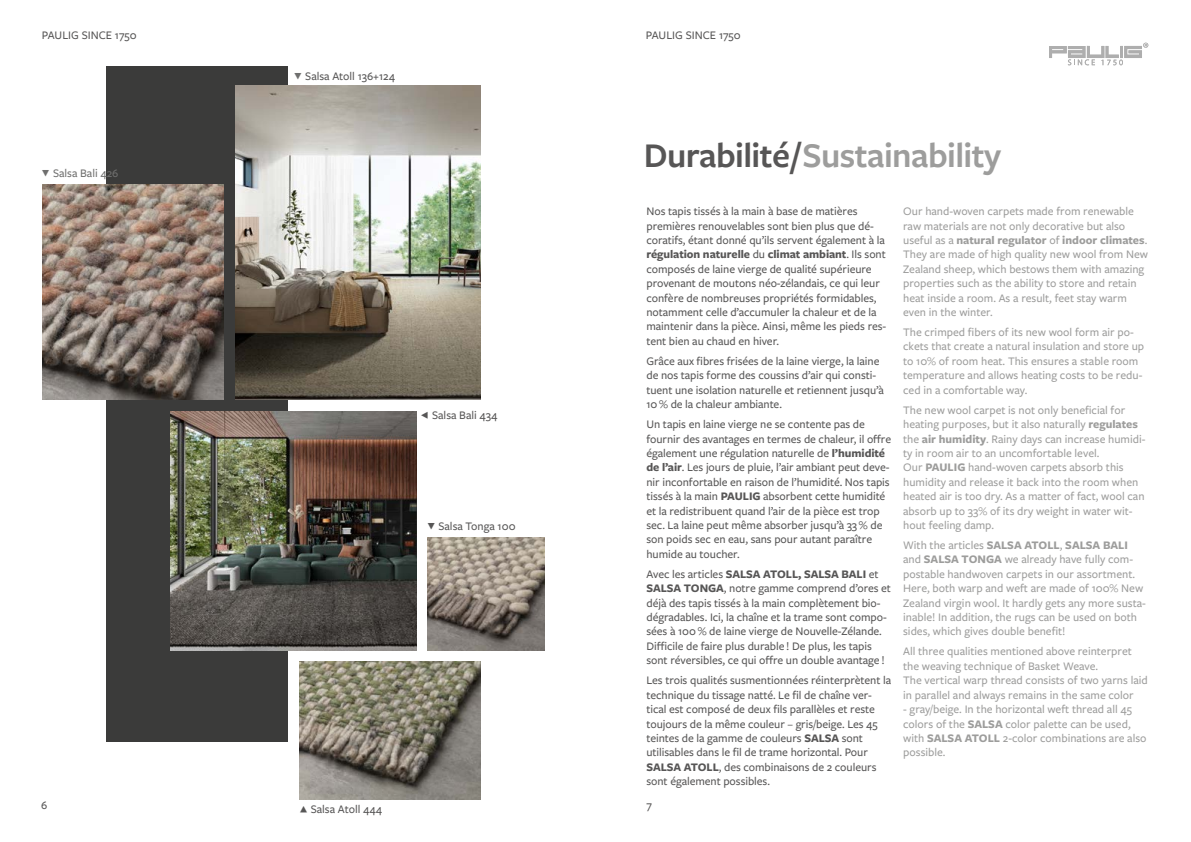
<style>
.page{position:relative;width:1191px;height:842px;background:#fff}
.page>*{position:absolute;margin:0;border:0;box-sizing:border-box;transform-origin:0 0}
.t1{font:600 36px "Freight Sans Pro";letter-spacing:-.015em;color:#9d9d9c}
.t2{font:500 12px/14.4px "Freight Sans Pro";letter-spacing:-.005em;color:#575656}
.t3{font:500 12px/14.4px "Freight Sans Pro";color:#9d9d9c}
.t4{font:500 12px "Freight Sans Pro";color:#6f6f6e}
.s1{color:#6f6f6e}
.s2{color:#575656}
.s3{font-weight:700}
</style>
<div class="page">
<div style="left:107px;top:67px;width:181px;height:675px;background:#3b3b3a"></div>
<svg style="left:1049px;top:43px;width:99px;height:22px"></svg>
<img style="left:235px;top:85px;width:245px;height:315px">
<img style="left:43px;top:184px;width:181px;height:216px">
<img style="left:299px;top:662px;width:181px;height:137px">
<img style="left:171px;top:411px;width:245px;height:240px">
<img style="left:427px;top:537px;width:117px;height:114px">
<p class="t2" style="left:42px;top:28px;width:96px">PAULIG SINCE 1750</p>
<p class="t4" style="left:41px;top:165px;width:79px">G Salsa Bali 426</p>
<p class="t2" style="left:41px;top:798px;width:8px">6</p>
<p class="t2" style="left:293px;top:68px;width:103px"><span class="s1">G</span> Salsa Atoll 136+124</p>
<p class="t2" style="left:420px;top:408px;width:79px">H Salsa Bali 434</p>
<p class="t2" style="left:427px;top:519px;width:90px">G Salsa Tonga 100</p>
<p class="t2" style="left:299px;top:801px;width:85px">E Salsa Atoll 444</p>
<p class="t2" style="left:645px;top:28px;width:96px">PAULIG SINCE 1750</p>
<h1 class="t1" style="left:644px;top:130px;width:359px"><span class="s2">Durabilité /</span> Sustainability</h1>
<p class="t2" style="left:646px;top:204px;width:241px">Nos tapis tissés à la main à base de matières premières renouvelables sont bien plus que dé&shy;coratifs, étant donné qu’ils servent également à la <span class="s3">régulation naturelle</span> du <span class="s3">climat ambiant</span>. Ils sont composés de laine vierge de qualité supérieure provenant de moutons néo-zélandais, ce qui leur confère de nombreuses propriétés formidables, notamment celle d’accumuler la chaleur et de la maintenir dans la pièce. Ainsi, même les pieds res&shy;tent bien au chaud en hiver.</p>
<p class="t2" style="left:646px;top:353px;width:239px">Grâce aux fibres frisées de la laine vierge, la laine de nos tapis forme des coussins d’air qui consti&shy;tuent une isolation naturelle et retiennent jusqu’à 10 % de la chaleur ambiante.</p>
<p class="t2" style="left:646px;top:417px;width:246px">Un tapis en laine vierge ne se contente pas de fournir des avantages en termes de chaleur, il offre également une régulation naturelle de <span class="s3">l’humidité de l’air</span>. Les jours de pluie, l’air ambiant peut deve&shy;nir inconfortable en raison de l’humidité. Nos tapis tissés à la main <span class="s3">PAULIG</span> absorbent cette humidité et la redistribuent quand l’air de la pièce est trop sec. La laine peut même absorber jusqu’à 33 % de son poids sec en eau, sans pour autant paraître humide au toucher.</p>
<p class="t2" style="left:646px;top:566px;width:246px">Avec les articles <span class="s3">SALSA ATOLL, SALSA BALI</span> et <span class="s3">SALSA TONGA</span>, notre gamme comprend d’ores et déjà des tapis tissés à la main complètement bio&shy;dégradables. Ici, la chaîne et la trame sont compo&shy;sées à 100 % de laine vierge de Nouvelle-Zélande.<br>Difficile de faire plus durable ! De plus, les tapis sont réversibles, ce qui offre un double avantage !</p>
<p class="t2" style="left:646px;top:673px;width:246px">Les trois qualités susmentionnées réinterprètent la technique du tissage natté. Le fil de chaîne ver&shy;tical est composé de deux fils parallèles et reste toujours de la même couleur – gris/beige. Les 45 teintes de la gamme de couleurs <span class="s3">SALSA</span> sont utilisables dans le fil de trame horizontal. Pour <span class="s3">SALSA ATOLL</span>, des combinaisons de 2 couleurs sont également possibles.</p>
<p class="t3" style="left:903px;top:204px;width:246px">Our hand-woven carpets made from renewable raw materials are not only decorative but also useful as a <span class="s3">natural regulator</span> of <span class="s3">indoor climates</span>.<br>They are made of high quality new wool from New Zealand sheep, which bestows them with amazing properties such as the ability to store and retain heat inside a room. As a result, feet stay warm even in the winter.</p>
<p class="t3" style="left:903px;top:324px;width:242px">The crimped fibers of its new wool form air po&shy;ckets that create a natural insulation and store up to 10% of room heat. This ensures a stable room temperature and allows heating costs to be redu&shy;ced in a comfortable way.</p>
<p class="t3" style="left:903px;top:402px;width:244px">The new wool carpet is not only beneficial for heating purposes, but it also naturally <span class="s3">regulates </span>the <span class="s3">air humidity</span>. Rainy days can increase humidi&shy;ty in room air to an uncomfortable level.<br>Our <span class="s3">PAULIG</span> hand-woven carpets absorb this humidity and release it back into the room when heated air is too dry. As a matter of fact, wool can absorb up to 33% of its dry weight in water wit&shy;hout feeling damp.</p>
<p class="t3" style="left:903px;top:537px;width:244px">With the articles <span class="s3">SALSA ATOLL</span>, <span class="s3">SALSA BALI </span>and <span class="s3">SALSA TONGA</span> we already have fully com&shy;postable handwoven carpets in our assortment.<br>Here, both warp and weft are made of 100% New Zealand virgin wool. It hardly gets any more susta&shy;inable! In addition, the rugs can be used on both sides, which gives double benefit!</p>
<p class="t3" style="left:903px;top:644px;width:246px">All three qualities mentioned above reinterpret the weaving technique of Basket Weave.<br>The vertical warp thread consists of two yarns laid in parallel and always remains in the same color</p>
<p class="t3" style="left:903px;top:701px;width:245px">- gray/beige. In the horizontal weft thread all 45 colors of the <span class="s3">SALSA</span> color palette can be used, with <span class="s3">SALSA ATOLL</span> 2-color combinations are also possible.</p>
<p class="t2" style="left:646px;top:798px;width:7px">7</p>
</div>
